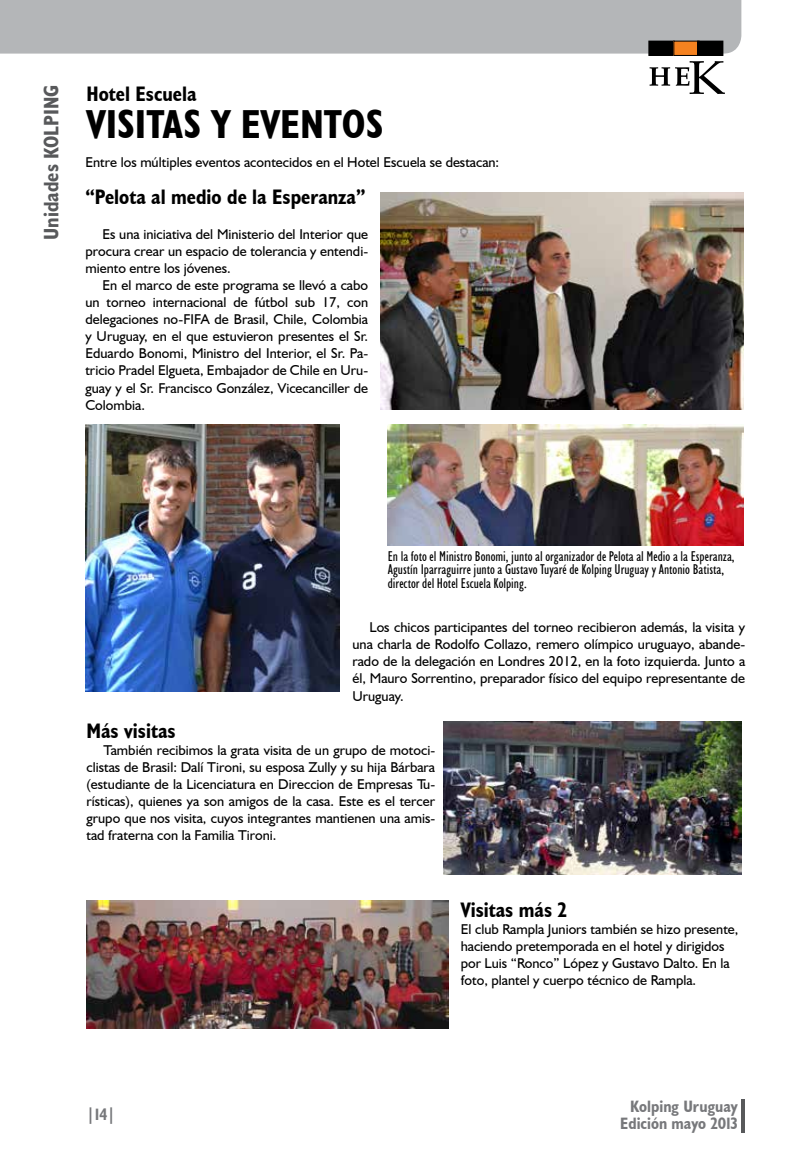
<style>
.page{position:relative;width:808px;height:1170px;background:#fff}
.page>*{position:absolute;margin:0;border:0;box-sizing:border-box;transform-origin:0 0}
.t1{font:700 condensed 40.5px "Humanist 521 BT";color:#000}
.t2{font:700 condensed 21px "Humanist 521 BT";color:#000}
.t3{font:700 condensed 21px "Humanist 521 BT";color:#58595b}
.t4{font:700 condensed 16.5px/16.5px "Humanist 521 BT";color:#77787b;text-align:center}
.t5{font:14.25px/17.1px "Humanist 521 BT";color:#000;text-align:justify}
.t6{font:condensed 14.25px/13.5px "Humanist 521 BT";color:#000}
</style>
<div class="page">
<hr style="left:741px;top:1099px;width:4px;height:33px;background:#58595b">
<div style="left:0;top:0;width:741px;height:54px;background:#b4b6b8"></div>
<svg style="left:650px;top:61px;width:75px;height:33px"></svg>
<div style="left:649px;top:41px;width:25px;height:14px;background:#000"></div>
<div style="left:649px;top:41px;width:25px;height:15px;border:1px solid #000"></div>
<div style="left:674px;top:41px;width:25px;height:14px;background:#f58220"></div>
<div style="left:674px;top:41px;width:25px;height:15px;border:1px solid #000"></div>
<div style="left:698px;top:41px;width:25px;height:14px;background:#000"></div>
<div style="left:697px;top:41px;width:26px;height:15px;border:1px solid #000"></div>
<img style="left:381px;top:192px;width:363px;height:218px">
<img style="left:388px;top:424px;width:356px;height:121px">
<img style="left:85px;top:424px;width:255px;height:267px">
<img style="left:444px;top:721px;width:297px;height:153px">
<img style="left:87px;top:900px;width:361px;height:128px">
<h2 class="t3" style="left:38px;top:240px;width:156px;rotate:-90deg">Unidades KOLPING</h2>
<h2 class="t2" style="left:87px;top:81px;width:112px">Hotel Escuela</h2>
<h1 class="t1" style="left:87px;top:99px;width:298px">VISITAS Y EVENTOS</h1>
<p class="t5" style="left:85px;top:153px;width:415px">Entre los múltiples eventos acontecidos en el Hotel Escuela se destacan:</p>
<h2 class="t2" style="left:85px;top:184px;width:282px">“Pelota al medio de la Esperanza”</h2>
<p class="t5" style="left:85px;top:225px;width:284px;text-indent:17px">Es una iniciativa del Ministerio del Interior que procura crear un espacio de tolerancia y entendi&shy;miento entre los jóvenes.</p>
<p class="t5" style="left:85px;top:276px;width:284px;text-indent:17px">En el marco de este programa se llevó a cabo un torneo internacional de fútbol sub 17, con delegaciones no-FIFA de Brasil, Chile, Colombia y Uruguay, en el que estuvieron presentes el Sr.<br>Eduardo Bonomi, Ministro del Interior, el Sr. Pa&shy;tricio Pradel Elgueta, Embajador de Chile en Uru&shy;guay y el Sr. Francisco González, Vicecanciller de Colombia.</p>
<p class="t6" style="left:388px;top:549px;width:348px">En la foto el Ministro Bonomi, junto al organizador de Pelota al Medio a la Esperanza,<br>Agustín Iparraguirre junto a Gustavo Tuyaré de Kolping Uruguay y Antonio Batista, director del Hotel Escuela Kolping.</p>
<p class="t5" style="left:352px;top:618px;width:394px;text-indent:17px">Los chicos participantes del torneo recibieron además, la visita y una charla de Rodolfo Collazo, remero olímpico uruguayo, abande&shy;rado de la delegación en Londres 2012, en la foto izquierda. Junto a él, Mauro Sorrentino, preparador físico del equipo representante de Uruguay.</p>
<h2 class="t2" style="left:87px;top:717px;width:91px">Más visitas</h2>
<p class="t5" style="left:86px;top:741px;width:350px;text-indent:17px">También recibimos la grata visita de un grupo de motoci&shy;clistas de Brasil: Dalí Tironi, su esposa Zully y su hija Bárbara (estudiante de la Licenciatura en Direccion de Empresas Tu&shy;rísticas), quienes ya son amigos de la casa. Este es el tercer grupo que nos visita, cuyos integrantes mantienen una amis&shy;tad fraterna con la Familia Tironi.</p>
<h2 class="t2" style="left:461px;top:896px;width:108px">Visitas más 2</h2>
<p class="t5" style="left:461px;top:920px;width:279px;text-align:left">El club Rampla Juniors también se hizo presente, haciendo pretemporada en el hotel y dirigidos por Luis “Ronco” López y Gustavo Dalto. En la foto, plantel y cuerpo técnico de Rampla.</p>
<p class="t4" style="left:87px;top:1105px;width:30px">|14|</p>
<p class="t4" style="left:620px;top:1097px;width:119px">Kolping Uruguay<br>Edición mayo 2013</p>
</div>
